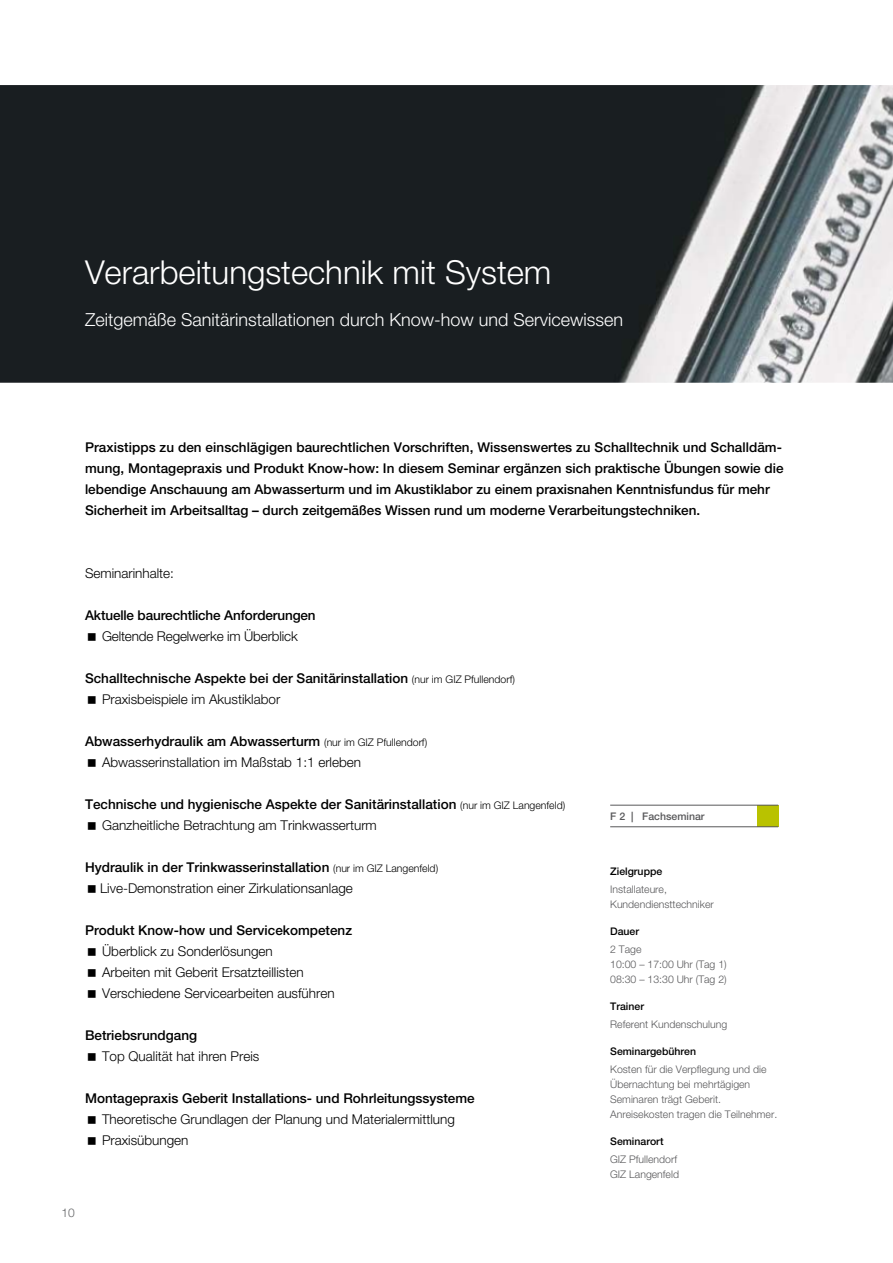
<style>
.page{position:relative;width:893px;height:1263px;background:#fff}
.page>*{position:absolute;margin:0;border:0;box-sizing:border-box;transform-origin:0 0}
.t1{font:300 33px "Helvetica Neue LT";color:#fff}
.t2{font:300 18px "Helvetica Neue LT";color:#fff}
.t3{font:500 13.5px/21px "Helvetica Neue LT";color:#000}
.t4{font:300 13.5px/21px "Helvetica Neue LT";color:#000}
.t5{font:300 12px "Helvetica Neue LT";color:#646567}
.t6{font:300 10.5px/15px "Helvetica Neue LT";color:#58585a}
.t7{font:500 10.5px "Helvetica Neue LT";color:#000}
.t8{font:500 10.5px "Helvetica Neue LT";color:#58585a}
.s1{font-weight:300;font-size:10.5px}
.s2{font-weight:300}
.s3{font-weight:500}
.s4{font-size:10.5px}
</style>
<div class="page">
<img style="left:0;top:85px;width:893px;height:298px">
<div style="left:757px;top:805px;width:21px;height:21px;background:#b9c200"></div>
<hr style="left:610px;top:805px;width:168px;height:1px;background:#58585a">
<hr style="left:610px;top:826px;width:168px;height:1px;background:#58585a">
<h1 class="t1" style="left:85px;top:252px;width:468px">Verarbeitungstechnik mit System</h1>
<h2 class="t2" style="left:85px;top:308px;width:540px">Zeitgemäße Sanitärinstallationen durch Know-how und Servicewissen</h2>
<p class="t3" style="left:85px;top:436px;width:700px">Praxistipps zu den einschlägigen baurechtlichen Vorschriften, Wissenswertes zu Schalltechnik und Schalldäm&shy;mung, Montagepraxis und Produkt Know-how: In diesem Seminar ergänzen sich praktische Übungen sowie die lebendige Anschauung am Abwasserturm und im Akustiklabor zu einem praxisnahen Kenntnisfundus für mehr Sicherheit im Arbeitsalltag – durch zeitgemäßes Wissen rund um moderne Verarbeitungstechniken.</p>
<p class="t4" style="left:85px;top:562px;width:91px">Seminarinhalte:</p>
<p class="t3" style="left:85px;top:604px;width:232px">Aktuelle baurechtliche Anforderungen</p>
<p class="t4" style="left:102px;top:625px;width:197px">Geltende Regelwerke im Überblick</p>
<p class="t3" style="left:102px;top:667px;width:414px;text-indent:-17px">Schalltechnische Aspekte bei der Sanitärinstallation <span class="s1">(nur im GIZ Pfullendorf)<br></span><span class="s2">Praxisbeispiele im Akustiklabor</span></p>
<p class="t4" style="left:102px;top:730px;width:327px;text-indent:-17px"><span class="s3">Abwasserhydraulik am Abwasserturm</span> <span class="s4">(nur im GIZ Pfullendorf)<br></span>Abwasserinstallation im Maßstab 1:1 erleben</p>
<p class="t3" style="left:102px;top:793px;width:465px;text-indent:-17px">Technische und hygienische Aspekte der Sanitärinstallation <span class="s1">(nur im GIZ Langenfeld)<br></span><span class="s2">Ganzheitliche Betrachtung am Trinkwasserturm</span></p>
<p class="t4" style="left:100px;top:856px;width:340px;text-indent:-15px"><span class="s3">Hydraulik in der Trinkwasserinstallation</span> <span class="s4">(nur im GIZ Langenfeld)<br></span>Live-Demonstration einer Zirkulationsanlage</p>
<p class="t3" style="left:85px;top:919px;width:269px">Produkt Know-how und Servicekompetenz</p>
<p class="t4" style="left:102px;top:940px;width:234px">Überblick zu Sonderlösungen<br>Arbeiten mit Geberit Ersatzteillisten<br>Verschiedene Servicearbeiten ausführen</p>
<p class="t3" style="left:85px;top:1024px;width:114px">Betriebsrundgang</p>
<p class="t4" style="left:102px;top:1045px;width:159px">Top Qualität hat ihren Preis</p>
<p class="t3" style="left:85px;top:1087px;width:391px">Montagepraxis Geberit Installations- und Rohrleitungssysteme</p>
<p class="t4" style="left:102px;top:1108px;width:354px">Theoretische Grundlagen der Planung und Materialermittlung<br>Praxisübungen</p>
<p class="t5" style="left:62px;top:1205px;width:15px">10</p>
<p class="t8" style="left:610px;top:810px;width:96px">F 2 | Fachseminar</p>
<p class="t7" style="left:610px;top:865px;width:54px">Zielgruppe</p>
<p class="t6" style="left:610px;top:882px;width:105px">Installateure,<br>Kundendiensttechniker</p>
<p class="t7" style="left:610px;top:925px;width:30px">Dauer</p>
<p class="t6" style="left:610px;top:942px;width:118px">2 Tage<br>10:00 – 17:00 Uhr (Tag 1)<br>08:30 – 13:30 Uhr (Tag 2)</p>
<p class="t7" style="left:610px;top:1000px;width:35px">Trainer</p>
<p class="t6" style="left:610px;top:1017px;width:119px">Referent Kundenschulung</p>
<p class="t7" style="left:610px;top:1045px;width:87px">Seminargebühren</p>
<p class="t6" style="left:610px;top:1062px;width:169px">Kosten für die Verpflegung und die<br>Übernachtung bei mehrtägigen<br>Seminaren trägt Geberit.<br>Anreisekosten tragen die Teilnehmer.</p>
<p class="t7" style="left:610px;top:1135px;width:55px">Seminarort</p>
<p class="t6" style="left:610px;top:1152px;width:70px">GIZ Pfullendorf<br>GIZ Langenfeld</p>
</div>
